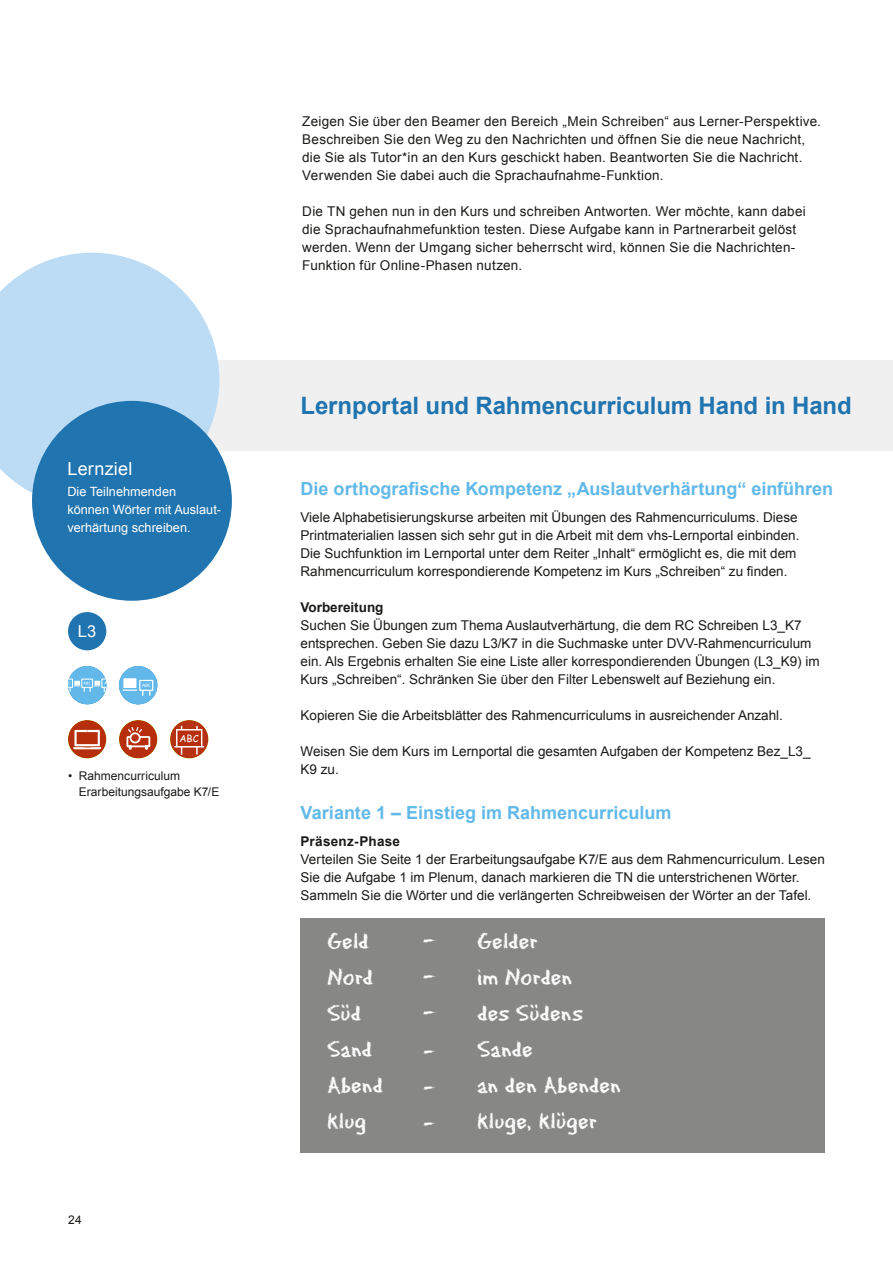
<style>
.page{position:relative;width:893px;height:1263px;background:#fff}
.page>*{position:absolute;margin:0;border:0;box-sizing:border-box;transform-origin:0 0}
.t1{font:24px "Eraser Dust";letter-spacing:.005em;color:#fff}
.t2{font:700 24px "Arial";letter-spacing:-.005em;color:#2074af}
.t3{font:700 18px "Arial";color:#62b9e9}
.t4{font:18px "Arial";letter-spacing:.015em;color:#fff}
.t5{font:16.5px "Arial";color:#fff}
.t6{font:13.5px/18px "Arial";color:#1a1a18}
.t7{font:700 13.5px "Arial";letter-spacing:.02em;color:#1a1a18}
.t8{font:700 13.5px "Arial";color:#1a1a18}
.t9{font:12.75px/18px "Arial";color:#fff}
.t10{font:12px/16.5px "Arial";color:#1a1a18}
.t11{font:9.75px "Comic Sans MS";color:#fff}
</style>
<div class="page">
<svg style="left:68px;top:666px;width:38px;height:38px"></svg>
<svg style="left:119px;top:666px;width:38px;height:38px"></svg>
<div style="left:0;top:360px;width:893px;height:90px;background:#f0f0f1"></div>
<svg style="left:0;top:253px;width:219px;height:240px;background:#c4e0f6"></svg>
<div style="left:32px;top:401px;width:200px;height:200px;background:#2074af;border-radius:50%"></div>
<svg style="left:119px;top:720px;width:38px;height:38px"></svg>
<div style="left:131px;top:733px;width:9px;height:9px;background:#b73115;border-radius:50%"></div>
<div style="left:130px;top:732px;width:11px;height:11px;border:2px solid #fff;border-radius:50%"></div>
<svg style="left:170px;top:720px;width:38px;height:38px"></svg>
<svg style="left:68px;top:720px;width:38px;height:38px"></svg>
<div style="left:300px;top:918px;width:525px;height:234px;background:#878786"></div>
<div style="left:68px;top:612px;width:38px;height:38px;background:#2074af;border-radius:50%"></div>
<h2 class="t4" style="left:68px;top:456px;width:66px">Lernziel</h2>
<p class="t9" style="left:67px;top:483px;width:155px">Die Teilnehmenden können Wörter mit Auslaut&shy;verhärtung schreiben.</p>
<p class="t5" style="left:78px;top:621px;width:20px">L3</p>
<p class="t11" style="left:179px;top:731px;width:21px">ABC</p>
<p class="t10" style="left:79px;top:768px;width:142px;text-indent:-11px">• Rahmencurriculum<br>Erarbeitungsaufgabe K7/E</p>
<p class="t10" style="left:68px;top:1212px;width:15px">24</p>
<p class="t6" style="left:302px;top:112px;width:520px">Zeigen Sie über den Beamer den Bereich „Mein Schreiben“ aus Lerner-Perspektive.<br>Beschreiben Sie den Weg zu den Nachrichten und öffnen Sie die neue Nachricht, die Sie als Tutor*in an den Kurs geschickt haben. Beantworten Sie die Nachricht.<br>Verwenden Sie dabei auch die Sprachaufnahme-Funktion.</p>
<p class="t6" style="left:302px;top:202px;width:505px">Die TN gehen nun in den Kurs und schreiben Antworten. Wer möchte, kann dabei die Sprachaufnahmefunktion testen. Diese Aufgabe kann in Partnerarbeit gelöst werden. Wenn der Umgang sicher beherrscht wird, können Sie die Nachrichten-Funktion für Online-Phasen nutzen.</p>
<h1 class="t2" style="left:300px;top:390px;width:553px">Lernportal und Rahmencurriculum Hand in Hand</h1>
<h2 class="t3" style="left:300px;top:477px;width:534px">Die orthografische Kompetenz „Auslautverhärtung“ einführen</h2>
<p class="t6" style="left:300px;top:508px;width:500px">Viele Alphabetisierungskurse arbeiten mit Ü bungen des Rahmencurriculums. Diese Printmaterialien lassen sich sehr gut in die Arbeit mit dem vhs-Lernportal einbinden.<br>Die Suchfunktion im Lernportal unter dem Reiter „Inhalt“ ermöglicht es, die mit dem Rahmencurriculum korrespondierende Kompetenz im Kurs „Schreiben“ zu finden.</p>
<p class="t8" style="left:300px;top:598px;width:85px">Vorbereitung</p>
<p class="t6" style="left:300px;top:616px;width:521px">Suchen Sie Ü bungen zum Thema Auslautverhärtung, die dem RC Schreiben L3_K7 entsprechen. Geben Sie dazu L3/K7 in die Suchmaske unter DVV-Rahmencurriculum ein. Als Ergebnis erhalten Sie eine Liste aller korrespondierenden Ü bungen (L3_K9) im Kurs „Schreiben“. Schränken Sie über den Filter Lebenswelt auf Beziehung ein.</p>
<p class="t6" style="left:300px;top:706px;width:484px">Kopieren Sie die Arbeitsblätter des Rahmencurriculums in ausreichender Anzahl.</p>
<p class="t6" style="left:300px;top:742px;width:512px">Weisen Sie dem Kurs im Lernportal die gesamten Aufgaben der Kompetenz Bez_L3_<br>K9 zu.</p>
<h2 class="t3" style="left:300px;top:801px;width:372px">Variante 1 – Einstieg im Rahmencurriculum</h2>
<p class="t7" style="left:300px;top:832px;width:101px">Präsenz-Phase</p>
<p class="t6" style="left:300px;top:850px;width:526px">Verteilen Sie Seite 1 der Erarbeitungsaufgabe K7/E aus dem Rahmencurriculum. Lesen<br>Sie die Aufgabe 1 im Plenum, danach markieren die TN die unterstrichenen Wörter.<br>Sammeln Sie die Wörter und die verlängerten Schreibweisen der Wörter an der Tafel.</p>
<h1 class="t1" style="left:327px;top:924px;width:43px">Geld</h1>
<h1 class="t1" style="left:423px;top:924px;width:116px">– Gelder</h1>
<h1 class="t1" style="left:327px;top:960px;width:47px">Nord</h1>
<h1 class="t1" style="left:423px;top:960px;width:151px">– im Norden</h1>
<h1 class="t1" style="left:327px;top:996px;width:35px">Süd</h1>
<h1 class="t1" style="left:423px;top:996px;width:161px">– des Südens</h1>
<h1 class="t1" style="left:327px;top:1032px;width:46px">Sand</h1>
<h1 class="t1" style="left:423px;top:1032px;width:111px">- Sande</h1>
<h1 class="t1" style="left:327px;top:1068px;width:57px">Abend</h1>
<h1 class="t1" style="left:423px;top:1068px;width:199px">- an den Abenden</h1>
<h1 class="t1" style="left:327px;top:1104px;width:41px">klug</h1>
<h1 class="t1" style="left:423px;top:1104px;width:175px">- kluge, klüger</h1>
</div>
